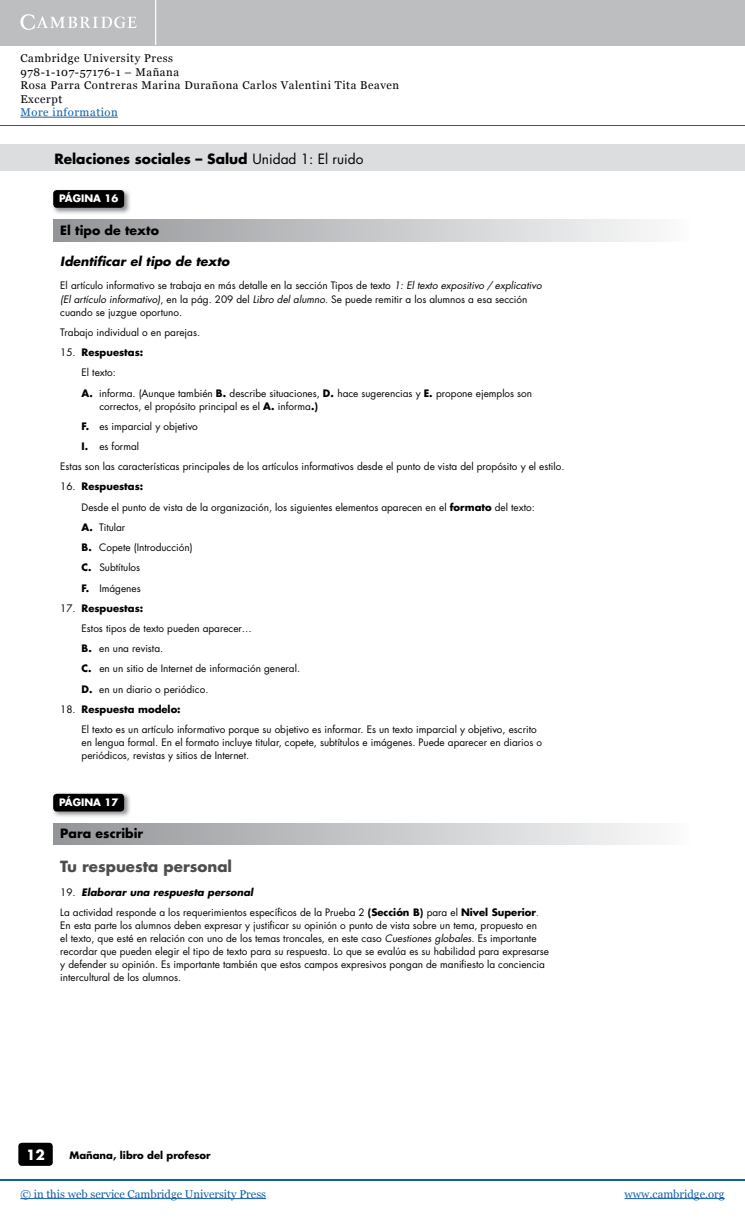
<style>
.page{position:relative;width:745px;height:1218px;background:#fff}
.page>*{position:absolute;margin:0;border:0;box-sizing:border-box;transform-origin:0 0}
.t1{font:700 15px "Futura Std";color:#4d4d4f}
.t2{font:700 13.75px "Futura Std";color:#000}
.t3{font:700 13.75px "Futura Std";color:#fff}
.t4{font:700 12.5px "Futura Std";color:#000}
.t5{font:italic 700 12.5px "Futura Std";color:#000}
.t6{font:11.25px/13.4px "Georgia";letter-spacing:.05em;color:#000}
.t7{font:11.25px "Georgia";color:#115fa4}
.t8{font:11.25px "Georgia";letter-spacing:.05em;color:#115fa4}
.t9{font:10px/20.2px "Futura Std";color:#000}
.t10{font:700 10px "Futura Std";color:#000}
.t11{font:700 10px "Futura Std";color:#fff}
.s1{font-weight:400}
.s2{font-style:italic}
.s3{font-weight:700}
.s4{font-weight:700;font-style:italic}
.s5{font-family:"Times New Roman"}
</style>
<div class="page">
<div style="left:0;top:0;width:744px;height:45px;background:#bcbec0"></div>
<hr style="left:155px;top:0;width:1px;height:45px;background:#fff">
<svg style="left:20px;top:14px;width:117px;height:16px"></svg>
<hr style="left:20px;top:117px;width:98px;height:1px;background:#115fa4">
<hr style="left:0;top:125px;width:744px;height:1px;background:#115fa4">
<hr style="left:0;top:1179px;width:744px;height:1px;background:#115fa4">
<hr style="left:20px;top:1198px;width:246px;height:1px;background:#115fa4">
<hr style="left:624px;top:1198px;width:100px;height:1px;background:#115fa4">
<div style="left:0;top:144px;width:744px;height:26px;background:#dcddde"></div>
<div style="left:18px;top:1142px;width:35px;height:23px;background:#000;border-radius:4px"></div>
<img style="left:53px;top:190px;width:77px;height:24px">
<div style="left:53px;top:190px;width:71px;height:18px;background:#000;border-radius:4px"></div>
<div style="left:53px;top:220px;width:637px;height:21px;background:linear-gradient(to right,#929497,#fbfbfc)"></div>
<img style="left:53px;top:793px;width:77px;height:24px">
<div style="left:53px;top:794px;width:71px;height:17px;background:#000;border-radius:4px"></div>
<div style="left:53px;top:823px;width:637px;height:21px;background:linear-gradient(to right,#929497,#fbfbfc)"></div>
<p class="t6" style="left:20px;top:51px;width:380px">Cambridge University Press<br>978-1-107-57176-1 – Mañana<br>Rosa Parra Contreras Marina Durañona Carlos Valentini Tita Beaven Excerpt</p>
<p class="t8" style="left:20px;top:104px;width:99px">More information</p>
<h2 class="t2" style="left:54px;top:149px;width:310px">Relaciones sociales – Salud <span class="s1">Unidad 1: El ruido</span></h2>
<p class="t11" style="left:59px;top:192px;width:61px">PÁGINA 16</p>
<p class="t4" style="left:60px;top:222px;width:100px">El tipo de texto</p>
<p class="t5" style="left:60px;top:253px;width:171px">Identificar el tipo de texto</p>
<p class="t9" style="left:60px;top:279px;width:482px;line-height:13.1px">El artículo informativo se trabaja en más detalle en la sección Tipos de texto <span class="s2">1: El texto expositivo / explicativo (El artículo informativo)</span>, en la pág. 209 del <span class="s2">Libro del alumno</span>. Se puede remitir a los alumnos a esa sección cuando se juzgue oportuno.</p>
<p class="t9" style="left:60px;top:322px;width:141px">Trabajo individual o en parejas.</p>
<p class="t9" style="left:81px;top:342px;width:452px;text-indent:-21px">15. <span class="s3">Respuestas:<br></span>El texto:<br><span class="s3">A.</span> informa. (Aunque también <span class="s3">B.</span> describe situaciones, <span class="s3">D.</span> hace sugerencias y <span class="s3">E.</span> propone ejemplos son</p>
<p class="t9" style="left:99px;top:396px;width:220px">correctos, el propósito principal es el <span class="s3">A.</span> informa<span class="s3">.)</span></p>
<p class="t9" style="left:81px;top:416px;width:118px"><span class="s3">F.</span> es imparcial y objetivo</p>
<p class="t9" style="left:81px;top:436px;width:59px"><span class="s3">I.</span> es formal</p>
<p class="t9" style="left:60px;top:456px;width:505px">Estas son las características principales de los artículos informativos desde el punto de vista del propósito y el estilo.</p>
<p class="t9" style="left:81px;top:477px;width:454px;text-indent:-21px">16. <span class="s3">Respuestas:<br></span>Desde el punto de vista de la organización, los siguientes elementos aparecen en el <span class="s3">formato</span> del texto:<br><span class="s3">A.</span> Titular<br><span class="s3">B.</span> Copete (Introducción)<br><span class="s3">C.</span> Subtítulos<br><span class="s3">F.</span> Imágenes</p>
<p class="t9" style="left:81px;top:598px;width:220px;text-indent:-21px">17. <span class="s3">Respuestas:<br></span>Estos tipos de texto pueden aparecer…<br><span class="s3">B.</span> en una revista.<br><span class="s3">C.</span> en un sitio de Internet de información general.<br><span class="s3">D.</span> en un diario o periódico.</p>
<p class="t9" style="left:81px;top:699px;width:456px;text-indent:-21px">18. <span class="s3">Respuesta modelo:<br></span>El texto es un artículo informativo porque su objetivo es informar. Es un texto imparcial y objetivo, escrito</p>
<p class="t9" style="left:81px;top:736px;width:462px;line-height:13.1px">en lengua formal. En el formato incluye titular, copete, subtítulos e imágenes. Puede aparecer en diarios o periódicos, revistas y sitios de Internet.</p>
<p class="t11" style="left:59px;top:795px;width:61px">PÁGINA 17</p>
<p class="t4" style="left:60px;top:825px;width:84px">Para escribir</p>
<h1 class="t1" style="left:60px;top:856px;width:173px">Tu respuesta personal</h1>
<p class="t9" style="left:60px;top:882px;width:479px">19. <span class="s4">Elaborar una respuesta personal<br></span>La actividad responde a los requerimientos específicos de la Prueba 2 <span class="s3">(Sección B)</span> para el <span class="s3">Nivel Superior</span><span class="s5">.</span></p>
<p class="t9" style="left:60px;top:918px;width:490px;line-height:13.1px">En esta parte los alumnos deben expresar y justificar su opinión o punto de vista sobre un tema, propuesto en<br>el texto, que esté en relación con uno de los temas troncales, en este caso <span class="s2">Cuestiones globales</span>. Es importante recordar que pueden elegir el tipo de texto para su respuesta. Lo que se evalúa es su habilidad para expresarse y defender su opinión. Es importante también que estos campos expresivos pongan de manifiesto la conciencia intercultural de los alumnos.</p>
<h2 class="t3" style="left:26px;top:1145px;width:20px">12</h2>
<p class="t10" style="left:69px;top:1148px;width:143px">Mañana, libro del profesor</p>
<p class="t7" style="left:20px;top:1185px;width:247px">© in this web service Cambridge University Press</p>
<p class="t7" style="left:624px;top:1185px;width:101px">www.cambridge.org</p>
</div>
